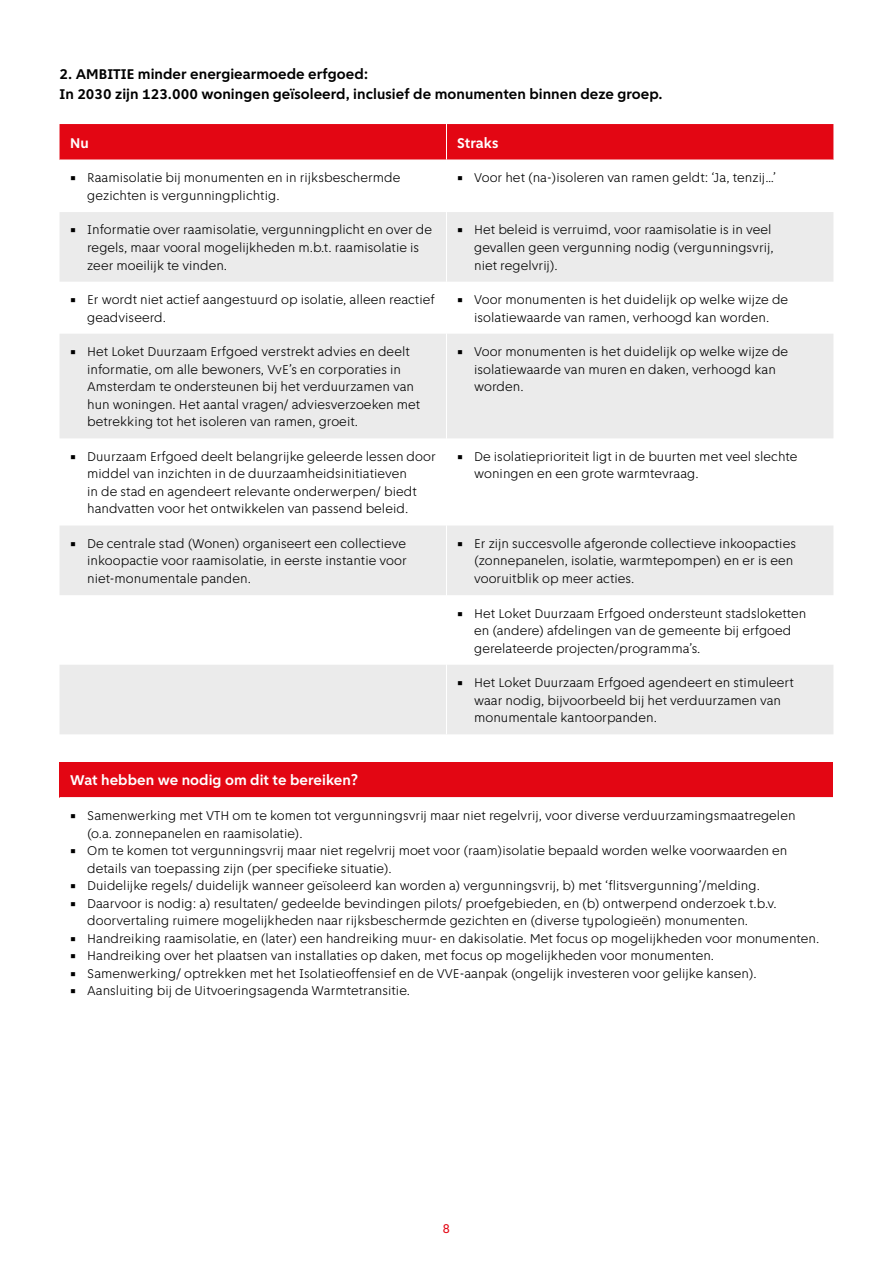
<style>
.page{position:relative;width:893px;height:1263px;background:#fff}
.page>*{position:absolute;margin:0;border:0;box-sizing:border-box;transform-origin:0 0}
.Tabeltitel_zwart{font:700 15px "Amsterdam Sans";color:#000}
.Tabelkop{font:700 15px "Amsterdam Sans";color:#fff}
.t1{font:300 13.5px/17.5px "Amsterdam Sans";color:#000}
.t2{font:13.5px "Amsterdam Sans";color:#e30613}
</style>
<div class="page">
<div style="left:60px;top:124px;width:773px;height:36px;background:#e30613"></div>
<svg style="left:60px;top:212px;width:773px;height:522px;fill:#ebebeb"></svg>
<hr style="left:446px;top:124px;width:1px;height:36px;background:#fff">
<hr style="left:446px;top:212px;width:1px;height:70px;background:#fff">
<hr style="left:446px;top:282px;width:1px;height:52px;background:#fff">
<hr style="left:446px;top:334px;width:1px;height:104px;background:#fff">
<hr style="left:446px;top:438px;width:1px;height:87px;background:#fff">
<hr style="left:446px;top:525px;width:1px;height:70px;background:#fff">
<hr style="left:446px;top:595px;width:1px;height:70px;background:#fff">
<hr style="left:446px;top:665px;width:1px;height:69px;background:#fff">
<div style="left:60px;top:762px;width:773px;height:35px;background:#e30613"></div>
<p class="Tabeltitel_zwart" style="left:60px;top:65px;width:310px">2. AMBITIE minder energiearmoede erfgoed:</p>
<p class="Tabeltitel_zwart" style="left:60px;top:85px;width:605px">In 2030 zijn 123.000 woningen geïsoleerd, inclusief de monumenten binnen deze groep.</p>
<p class="Tabelkop" style="left:70px;top:134px;width:20px">Nu</p>
<p class="Tabelkop" style="left:457px;top:134px;width:43px">Straks</p>
<p class="t1" style="left:87px;top:169px;width:315px;text-indent:-17px">• Raamisolatie bij monumenten en in rijksbeschermde gezichten is vergunningplichtig.</p>
<p class="t1" style="left:457px;top:169px;width:321px">• Voor het (na-)isoleren van ramen geldt: ‘Ja, tenzij…’</p>
<p class="t1" style="left:87px;top:221px;width:347px;text-indent:-17px">• Informatie over raamisolatie, vergunningplicht en over de regels, maar vooral mogelijkheden m.b.t. raamisolatie is zeer moeilijk te vinden.</p>
<p class="t1" style="left:474px;top:221px;width:301px;text-indent:-17px">• Het beleid is verruimd, voor raamisolatie is in veel gevallen geen vergunning nodig (vergunningsvrij, niet regelvrij).</p>
<p class="t1" style="left:87px;top:291px;width:349px;text-indent:-17px">• Er wordt niet actief aangestuurd op isolatie, alleen reactief geadviseerd.</p>
<p class="t1" style="left:457px;top:291px;width:333px;text-align:center">• Voor monumenten is het duidelijk op welke wijze de isolatiewaarde van ramen, verhoogd kan worden.</p>
<p class="t1" style="left:87px;top:343px;width:335px;text-indent:-17px">• Het Loket Duurzaam Erfgoed verstrekt advies en deelt informatie, om alle bewoners, VvE’s en corporaties in Amsterdam te ondersteunen bij het verduurzamen van hun woningen. Het aantal vragen/ adviesverzoeken met betrekking tot het isoleren van ramen, groeit.</p>
<p class="t1" style="left:474px;top:343px;width:316px;text-indent:-17px">• Voor monumenten is het duidelijk op welke wijze de isolatiewaarde van muren en daken, verhoogd kan worden.</p>
<p class="t1" style="left:87px;top:447px;width:350px;text-indent:-17px">• Duurzaam Erfgoed deelt belangrijke geleerde lessen door middel van inzichten in de duurzaamheidsinitiatieven<br>in de stad en agendeert relevante onderwerpen/ biedt handvatten voor het ontwikkelen van passend beleid.</p>
<p class="t1" style="left:474px;top:447px;width:325px;text-indent:-17px">• De isolatieprioriteit ligt in de buurten met veel slechte woningen en een grote warmtevraag.</p>
<p class="t1" style="left:87px;top:535px;width:321px;text-align:justify;text-indent:-17px">• De centrale stad (Wonen) organiseert een collectieve inkoopactie voor raamisolatie, in eerste instantie voor niet-monumentale panden.</p>
<p class="t1" style="left:474px;top:535px;width:323px;text-indent:-17px">• Er zijn succesvolle afgeronde collectieve inkoopacties (zonnepanelen, isolatie, warmtepompen) en er is een vooruitblik op meer acties.</p>
<p class="t1" style="left:474px;top:604px;width:334px;text-indent:-17px">• Het Loket Duurzaam Erfgoed ondersteunt stadsloketten en (andere) afdelingen van de gemeente bij erfgoed gerelateerde projecten/programma’s.</p>
<p class="t1" style="left:474px;top:674px;width:321px;text-indent:-17px">• Het Loket Duurzaam Erfgoed agendeert en stimuleert waar nodig, bijvoorbeeld bij het verduurzamen van monumentale kantoorpanden.</p>
<p class="Tabelkop" style="left:70px;top:772px;width:289px">Wat hebben we nodig om dit te bereiken?</p>
<p class="t1" style="left:87px;top:807px;width:710px;text-indent:-17px">• Samenwerking met VTH om te komen tot vergunningsvrij maar niet regelvrij, voor diverse verduurzamingsmaatregelen (o.a. zonnepanelen en raamisolatie).</p>
<p class="t1" style="left:87px;top:842px;width:702px;text-indent:-17px">• Om te komen tot vergunningsvrij maar niet regelvrij moet voor (raam)isolatie bepaald worden welke voorwaarden en details van toepassing zijn (per specifieke situatie).</p>
<p class="t1" style="left:70px;top:877px;width:691px">• Duidelijke regels/ duidelijk wanneer geïsoleerd kan worden a) vergunningsvrij, b) met ‘flitsvergunning’/melding.</p>
<p class="t1" style="left:87px;top:894px;width:691px;text-indent:-17px">• Daarvoor is nodig: a) resultaten/ gedeelde bevindingen pilots/ proefgebieden, en (b) ontwerpend onderzoek t.b.v. doorvertaling ruimere mogelijkheden naar rijksbeschermde gezichten en (diverse typologieën) monumenten.</p>
<p class="t1" style="left:70px;top:929px;width:751px">• Handreiking raamisolatie, en (later) een handreiking muur- en dakisolatie. Met focus op mogelijkheden voor monumenten.</p>
<p class="t1" style="left:70px;top:947px;width:646px">• Handreiking over het plaatsen van installaties op daken, met focus op mogelijkheden voor monumenten.</p>
<p class="t1" style="left:70px;top:965px;width:688px">• Samenwerking/ optrekken met het Isolatieoffensief en de VVE-aanpak (ongelijk investeren voor gelijke kansen).</p>
<p class="t1" style="left:70px;top:982px;width:341px">• Aansluiting bij de Uitvoeringsagenda Warmtetransitie.</p>
<p class="t2" style="left:443px;top:1221px;width:9px">8</p>
</div>
